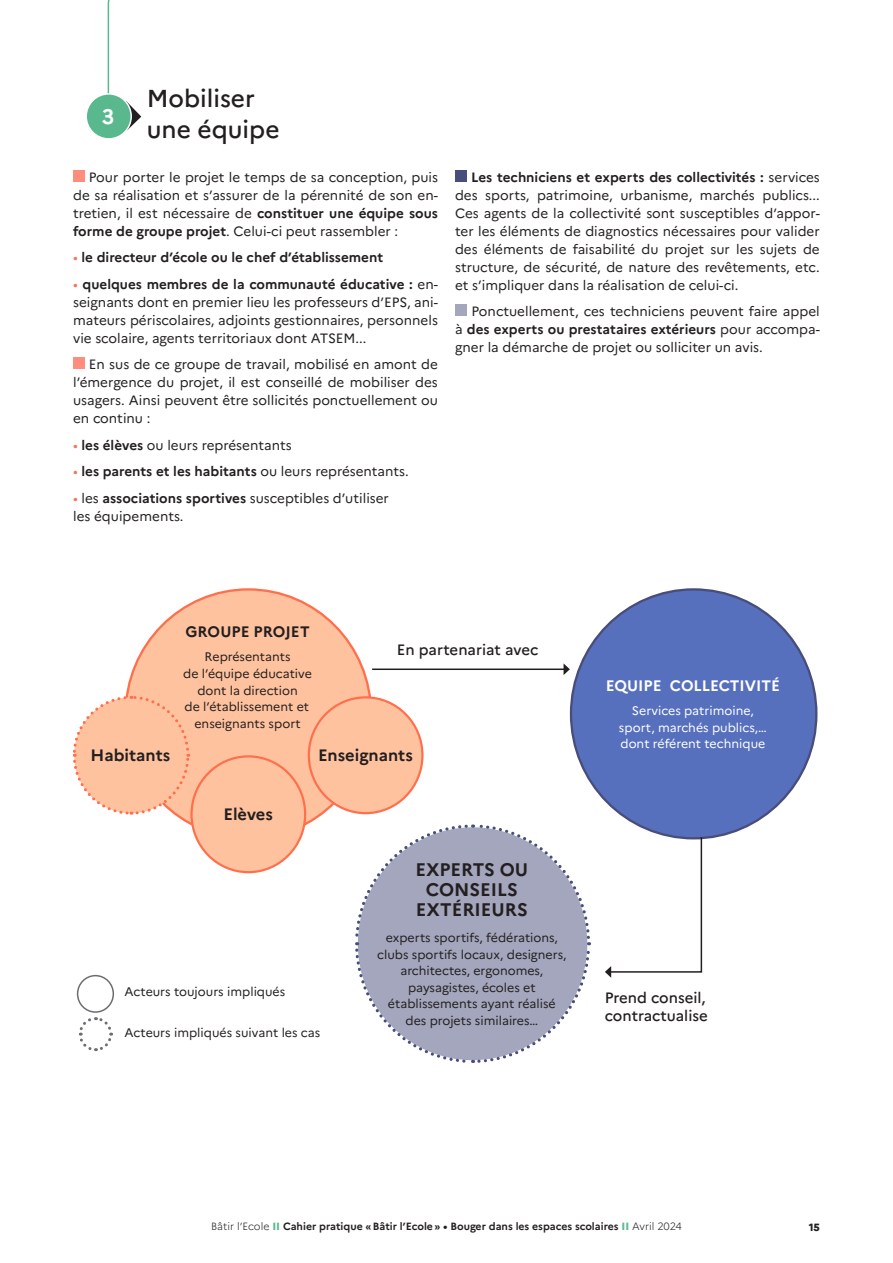
<style>
.page{position:relative;width:893px;height:1263px;background:#fff}
.page>*{position:absolute;margin:0;border:0;box-sizing:border-box;transform-origin:0 0}
.t1{font:500 24.45px/31.2px "Marianne";color:#231f20}
.t2{font:700 21px "Marianne";color:#fff}
.t3{font:700 18.15px/19.8px "Marianne";color:#231f20;text-align:center}
.t4{font:700 16.5px "Marianne";color:#231f20}
.t5{font:700 15.15px "Marianne";color:#fff}
.t6{font:700 15.15px "Marianne";color:#231f20}
.t7{font:500 15px/18px "Marianne";color:#231f20}
.t8{font:13.5px/18px "Marianne";color:#231f20;text-align:justify}
.t9{font:700 13.5px "Marianne";color:#231f20}
.t10{font:12.45px/16.5px "Marianne";color:#231f20;text-align:center}
.t11{font:12.45px/16.5px "Marianne";color:#fff;text-align:center}
.t12{font:700 10.5px "Marianne";color:#231f20}
.t13{font:800 10.5px "Marianne";color:#231f20}
.s1{font-weight:700}
.s2{font-weight:400;color:#ee7857}
.s3{color:#ee7857}
.s4{font-weight:400}
.s5{font-weight:300}
.s6{font-weight:800;color:#5ab88f}
</style>
<div class="page">
<hr style="left:372px;top:668px;width:192px;height:2px;background:#231f20">
<svg style="left:564px;top:664px;width:6px;height:11px"></svg>
<div style="left:73px;top:170px;width:12px;height:12px;background:#ff8d7e"></div>
<div style="left:73px;top:358px;width:12px;height:11px;background:#ff8d7e"></div>
<div style="left:455px;top:170px;width:11px;height:12px;background:#484d7a"></div>
<div style="left:455px;top:305px;width:11px;height:11px;background:#a3a6bc"></div>
<div style="left:126px;top:589px;width:245px;height:249px;background:#ffc29e;border-radius:50%"></div>
<div style="left:571px;top:589px;width:245px;height:249px;background:#5770be;border-radius:50%"></div>
<svg style="left:72px;top:694px;width:119px;height:122px"></svg>
<div style="left:77px;top:975px;width:37px;height:38px;border:2px solid #6c6d70;border-radius:50%"></div>
<svg style="left:78px;top:1017px;width:35px;height:35px"></svg>
<div style="left:309px;top:697px;width:113px;height:116px;background:#ffc29e;border-radius:50%"></div>
<div style="left:308px;top:696px;width:116px;height:118px;border:2px solid #ff6f4c;border-radius:50%"></div>
<div style="left:192px;top:756px;width:113px;height:116px;background:#ffc29e;border-radius:50%"></div>
<div style="left:190px;top:755px;width:116px;height:118px;border:2px solid #ff6f4c;border-radius:50%"></div>
<svg style="left:107px;top:0;width:35px;height:132px"></svg>
<div style="left:86px;top:94px;width:45px;height:45px;background:#5ab88f;border-radius:50%"></div>
<div style="left:85px;top:93px;width:47px;height:47px;border:2px solid #fff;border-radius:50%"></div>
<svg style="left:605px;top:836px;width:98px;height:142px"></svg>
<svg style="left:355px;top:824px;width:236px;height:239px"></svg>
<p class="t2" style="left:102px;top:104px;width:14px">3</p>
<p class="t1" style="left:147px;top:83px;width:134px">Mobiliser une équipe</p>
<p class="t8" style="left:73px;top:168px;width:366px;text-indent:16px">Pour porter le projet le temps de sa conception, puis de sa réalisation et s’assurer de la pérennité de son en&shy;tretien, il est nécessaire de <span class="s1">constituer une équipe sous forme de groupe projet</span>. Celui-ci peut rassembler :</p>
<p class="t9" style="left:73px;top:249px;width:312px"><span class="s2">•</span> le directeur d’école ou le chef d’établissement</p>
<p class="t8" style="left:73px;top:275px;width:366px"><span class="s3">•</span> <span class="s1">quelques membres de la communauté éducative :</span> en&shy;seignants dont en premier lieu les professeurs d’EPS, ani&shy;mateurs périscolaires, adjoints gestionnaires, personnels vie scolaire, agents territoriaux dont ATSEM...</p>
<p class="t8" style="left:73px;top:355px;width:366px;text-indent:16px">En sus de ce groupe de travail, mobilisé en amont de l’émergence du projet, il est conseillé de mobiliser des usagers. Ainsi peuvent être sollicités ponctuellement ou en continu :</p>
<p class="t8" style="left:73px;top:436px;width:220px"><span class="s3">•</span> <span class="s1">les élèves</span> ou leurs représentants</p>
<p class="t9" style="left:73px;top:463px;width:337px"><span class="s2">•</span> les parents et les habitants <span class="s4">ou leurs représentants.</span></p>
<p class="t8" style="left:73px;top:489px;width:317px"><span class="s3">•</span> les <span class="s1">associations sportives</span> susceptibles d’utiliser les équipements.</p>
<p class="t8" style="left:455px;top:168px;width:366px;text-indent:16px"><span class="s1">Les techniciens et experts des collectivités :</span> services des sports, patrimoine, urbanisme, marchés publics...<br>Ces agents de la collectivité sont susceptibles d’appor&shy;ter les éléments de diagnostics nécessaires pour valider des éléments de faisabilité du projet sur les sujets de structure, de sécurité, de nature des revêtements, etc. et s’impliquer dans la réalisation de celui-ci.</p>
<p class="t8" style="left:455px;top:302px;width:366px;text-indent:17px">Ponctuellement, ces techniciens peuvent faire appel à <span class="s1">des experts ou prestataires extérieurs</span> pour accompa&shy;gner la démarche de projet ou solliciter un avis.</p>
<p class="t6" style="left:186px;top:622px;width:126px">GROUPE PROJET</p>
<p class="t10" style="left:183px;top:649px;width:130px">Représentants<br>de l’équipe éducative dont la direction<br>de l’établissement et enseignants sport</p>
<p class="t7" style="left:397px;top:640px;width:143px">En partenariat avec</p>
<p class="t4" style="left:91px;top:745px;width:81px">Habitants</p>
<p class="t4" style="left:318px;top:745px;width:96px">Enseignants</p>
<p class="t4" style="left:223px;top:804px;width:51px">Elèves</p>
<p class="t10" style="left:125px;top:983px;width:162px">Acteurs toujours impliqués</p>
<p class="t10" style="left:125px;top:1024px;width:197px">Acteurs impliqués suivant les cas</p>
<p class="t3" style="left:415px;top:860px;width:114px">EXPERTS OU<br>CONSEILS<br>EXTÉRIEURS</p>
<p class="t10" style="left:377px;top:929px;width:191px">experts sportifs, fédérations, clubs sportifs locaux, designers, architectes, ergonomes, paysagistes, écoles et établissements ayant réalisé des projets similaires…</p>
<p class="t5" style="left:606px;top:676px;width:176px">EQUIPE COLLECTIVITÉ</p>
<p class="t11" style="left:619px;top:702px;width:149px">Services patrimoine, sport, marchés publics,… dont référent technique</p>
<p class="t7" style="left:605px;top:988px;width:104px">Prend conseil, contractualise</p>
<p class="t12" style="left:211px;top:1220px;width:472px"><span class="s5">Bâtir l’Ecole</span> <span class="s6">II</span> Cahier pratique «Bâtir l’Ecole» • Bouger dans les espaces scolaires <span class="s6">II</span> <span class="s5">Avril 2024</span></p>
<p class="t13" style="left:809px;top:1221px;width:12px">15</p>
</div>
